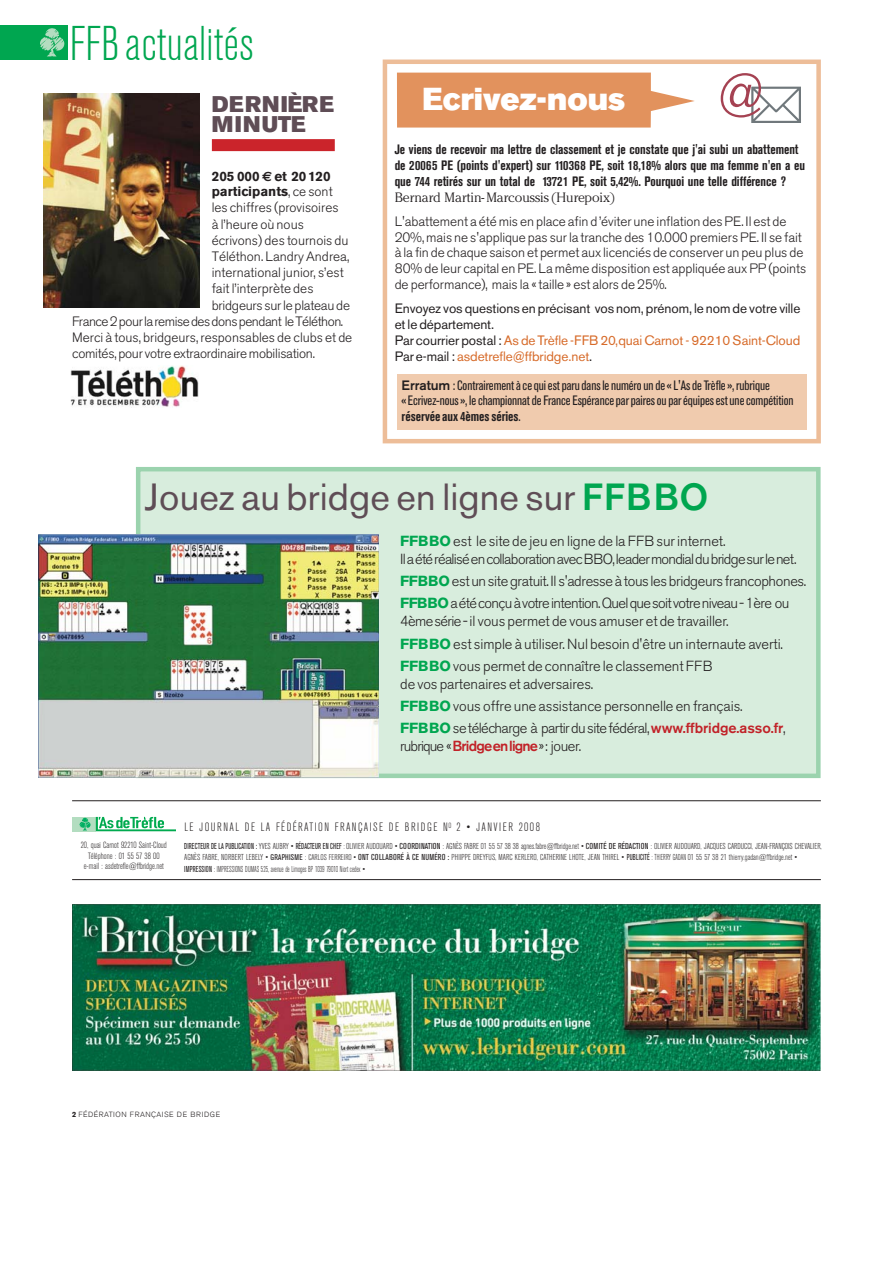
<style>
.page{position:relative;width:893px;height:1263px;background:#fff}
.page>*{position:absolute;margin:0;border:0;box-sizing:border-box;transform-origin:0 0}
.t1{font:300 53.1px "Akzidenz Grotesk BE";color:#a54252}
.t2{font:300 condensed 48.3px "Akzidenz Grotesk BE";letter-spacing:.01em;color:#00a650}
.t3{font:37.5px "Akzidenz Grotesk BE";letter-spacing:.005em;color:#5f4d56}
.t4{font:31.5px "Akzidenz Grotesk BE Super";color:#fff}
.t5{font:22.5px/19.5px "Akzidenz Grotesk BE Super";letter-spacing:.055em;color:#5f4d56}
.t6{font:300 14.55px/22.2px "Akzidenz Grotesk BE";letter-spacing:-.005em;color:#231f20}
.t7{font:300 14.55px/22.2px "Akzidenz Grotesk BE";letter-spacing:-.025em;color:#231f20}
.t8{font:300 14.55px/18px "Akzidenz Grotesk BE";letter-spacing:-.045em;color:#231f20}
.t9{font:300 14.55px "Akzidenz Grotesk BE";letter-spacing:-.06em;color:#231f20}
.t10{font:300 13.5px/15.8px "Akzidenz Grotesk BE";letter-spacing:-.005em;color:#231f20}
.t11{font:700 condensed 13.5px/15.8px "Akzidenz Grotesk BE";letter-spacing:-.005em;color:#231f20}
.t12{font:condensed 13.5px/15.8px "Akzidenz Grotesk BE";letter-spacing:-.005em;color:#231f20}
.t13{font:13.5px/15.8px "Akzidenz Grotesk BE";letter-spacing:-.005em;color:#231f20}
.t14{font:300 13.5px "Akzidenz Grotesk BE";letter-spacing:-.035em;color:#231f20}
.t15{font:300 13.5px "Cheltenham";letter-spacing:-.005em;color:#231f20}
.t16{font:700 13.5px "Akzidenz Grotesk BE";color:#231f20}
.t17{font:300 condensed 12px "Akzidenz Grotesk BE";letter-spacing:.115em;color:#231f20}
.t18{font:300 condensed 9px/10.5px "Akzidenz Grotesk BE";color:#231f20;text-align:center}
.t19{font:300 condensed 8.55px/11.6px "Akzidenz Grotesk BE";color:#231f20}
.t20{font:300 7.5px "Akzidenz Grotesk BE";letter-spacing:.08em;color:#231f20}
.s1{font-family:"Euro Sans"}
.s2{font-weight:300}
.s3{color:#d76b2a}
.s4{font-weight:500;font-stretch:normal}
.s5{font-weight:700}
.s6{font-weight:500;color:#00a650}
.s7{font-weight:700;color:#00a650}
.s8{font-weight:500;color:#c12228}
.s9{font-weight:400}
.s10{font-weight:400;font-size:8.25px}
.s11{font-size:8.25px}
</style>
<div class="page">
<svg style="left:382px;top:60px;width:438px;height:383px"></svg>
<div style="left:0;top:25px;width:67px;height:35px;background:#00a650"></div>
<svg style="left:40px;top:28px;width:25px;height:28px"></svg>
<div style="left:138px;top:469px;width:680px;height:307px;background:#d8eddd"></div>
<div style="left:136px;top:467px;width:684px;height:311px;border:4px solid #9bd3ae"></div>
<div style="left:72px;top:817px;width:24px;height:14px;background:#b3ddc0"></div>
<svg style="left:79px;top:817px;width:96px;height:14px"></svg>
<hr style="left:72px;top:801px;width:748px;height:1px;background:#231f20">
<hr style="left:72px;top:879px;width:748px;height:1px;background:#231f20">
<svg style="left:397px;top:73px;width:297px;height:55px;background:#e59f71"></svg>
<svg style="left:751px;top:87px;width:50px;height:36px"></svg>
<div style="left:397px;top:374px;width:409px;height:55px;background:#f0cbae"></div>
<img style="left:72px;top:904px;width:748px;height:166px">
<img style="left:39px;top:535px;width:339px;height:243px">
<img style="left:44px;top:94px;width:156px;height:214px">
<img style="left:70px;top:365px;width:129px;height:43px">
<div style="left:212px;top:139px;width:123px;height:12px;background:#cb242b"></div>
<h2 class="t2" style="left:70px;top:26px;width:185px">FFBactualités</h2>
<h3 class="t5" style="left:212px;top:97px;width:124px">DERNIÈRE<br>MINUTE</h3>
<p class="t16" style="left:212px;top:171px;width:120px">205 000 <span class="s1">€</span> et 20120</p>
<p class="t16" style="left:212px;top:187px;width:122px">participants<span class="s2">, ce sont</span></p>
<p class="t10" style="left:212px;top:201px;width:128px">les chiffres (provisoires</p>
<p class="t10" style="left:212px;top:218px;width:94px">à l’heure où nous</p>
<p class="t10" style="left:212px;top:234px;width:138px">écrivons) des tournois du</p>
<p class="t10" style="left:212px;top:250px;width:139px">Téléthon. Landry Andrea,</p>
<p class="t10" style="left:212px;top:266px;width:133px">international junior, s’est</p>
<p class="t10" style="left:212px;top:282px;width:103px">fait l’interprète des</p>
<p class="t10" style="left:212px;top:299px;width:140px">bridgeurs sur le plateau de</p>
<p class="t14" style="left:72px;top:316px;width:272px">France 2 pour la remise des dons pendant le Téléthon.</p>
<p class="t10" style="left:72px;top:331px;width:282px">Merci à tous, bridgeurs, responsables de clubs et de</p>
<p class="t10" style="left:72px;top:347px;width:244px">comités, pour votre extraordinaire mobilisation.</p>
<h3 class="t4" style="left:422px;top:88px;width:204px">Ecrivez-nous</h3>
<h1 class="t1" style="left:717px;top:73px;width:49px">@</h1>
<p class="t11" style="left:394px;top:143px;width:412px">Je viens de recevoir ma lettre de classement et je constate que j'ai subi un abattement de 20065 PE (points d'expert) sur 110368 PE, soit 18,18% alors que ma femme n'en a eu que 744 retirés sur un total de 13721 PE, soit 5,42%. Pourquoi une telle différence ?</p>
<p class="t15" style="left:394px;top:192px;width:222px">Bernard Martin- Marcoussis (Hurepoix)</p>
<p class="t10" style="left:394px;top:215px;width:413px">L'abattement a été mis en place afin d’éviter une inflation des PE. Il est de 20%, mais ne s'applique pas sur la tranche des 10.000 premiers PE. Il se fait à la fin de chaque saison et permet aux licenciés de conserver un peu plus de 80% de leur capital en PE. La même disposition est appliquée aux PP (points de performance), mais la « taille » est alors de 25%.</p>
<p class="t13" style="left:394px;top:302px;width:407px">Envoyez vos questions en précisant vos nom, prénom, le nom de votre ville et le département.<br>Par courrier postal : <span class="s3">As de Trèfle -FFB 20,quai Carnot - 92210 Saint-Cloud </span>Par e-mail : <span class="s3">asdetrefle@ffbridge.net</span>.</p>
<p class="t12" style="left:401px;top:378px;width:393px"><span class="s4">Erratum</span> : Contrairement à ce qui est paru dans le numéro un de « L'As de Trèfle », rubrique «Ecrivez-nous », le championnat de France Espérance par paires ou par équipes est une compétition <span class="s5">réservée aux 4èmes séries</span>.</p>
<h3 class="t3" style="left:145px;top:483px;width:565px">Jouez au bridge en ligne sur <span class="s6">FFBBO</span></h3>
<p class="t8" style="left:400px;top:534px;width:398px"><span class="s7">FFBBO</span> est le site de jeu en ligne de la FFB sur internet.<br>Il a été réalisé en collaboration avec BBO, leader mondial du bridge sur le net.</p>
<p class="t7" style="left:400px;top:572px;width:407px"><span class="s7">FFBBO</span>est un site gratuit. Il s'adresse à tous les bridgeurs francophones.<br><span class="s7">FFBBO</span>a été conçu à votre intention. Quel que soit votre niveau - 1ère ou</p>
<p class="t6" style="left:400px;top:612px;width:384px">4ème série -il vous permet de vous amuser et de travailler.<br><span class="s7">FFBBO</span> est simple à utiliser. Nul besoin d'être un internaute averti.<br><span class="s7">FFBBO</span> vous permet de connaître le classement FFB</p>
<p class="t6" style="left:400px;top:675px;width:387px">de vos partenaires et adversaires.<br><span class="s7">FFBBO</span> vous offre une assistance personnelle en français.<br><span class="s7">FFBBO</span> se télécharge à partir du site fédéral, <span class="s8">www.ffbridge.asso.fr</span>,</p>
<p class="t9" style="left:400px;top:741px;width:182px">rubrique «<span class="s8">Bridge en ligne</span>» : jouer.</p>
<p class="t18" style="left:81px;top:840px;width:88px">20, quai Carnot 92210 Saint-Cloud<br>Téléphone : 01 55 57 38 00 e-mail : asdetrefle@ffbridge.net</p>
<p class="t17" style="left:184px;top:822px;width:357px">LE JOURNAL DE LA FÉDÉRATION FRANÇAISE DE BRIDGE N<sup>O</sup> 2 • JANVIER 2008</p>
<p class="t19" style="left:184px;top:840px;width:639px"><span class="s9">DIRECTEUR DE LA PUBLICATION :</span> YVES AUBRY • <span class="s9">RÉDACTEUR EN CHEF</span> : OLIVIER AUDOUARD • <span class="s9">COORDINATION</span> : AGNÈS FABRE 01 55 57 38 38 agnes.fabre@ffbridge.net • <span class="s9">COMITÉ DE RÉDACTION</span> : OLIVIER AUDOUARD, JACQUES CARDUCCI, JEAN-FRANÇOIS CHEVALIER,<br>AGNÈS FABRE, NORBERT LEBELY • <span class="s10">GRAPHISME</span> <span class="s11">: CARLOS FERREIRO •</span> <span class="s9">ONT COLLABORÉ À CE NUMÉRO :</span> PHIIPPE DREYFUS, MARC KERLERO, CATHERINE LHOTE, JEAN THIREL • <span class="s9">PUBLICITÉ</span> : THIERRY GADAN 01 55 57 38 21 thierry.gadan@ffbridge.net •<br><span class="s9">IMPRESSION</span> : IMPRESSIONS DUMAS 525, avenue de Limoges BP 1039 79010 Niort cedex •</p>
<p class="t20" style="left:72px;top:1112px;width:150px"><span class="s5">2</span> FÉDÉRATION FRANÇAISE DE BRIDGE</p>
</div>
